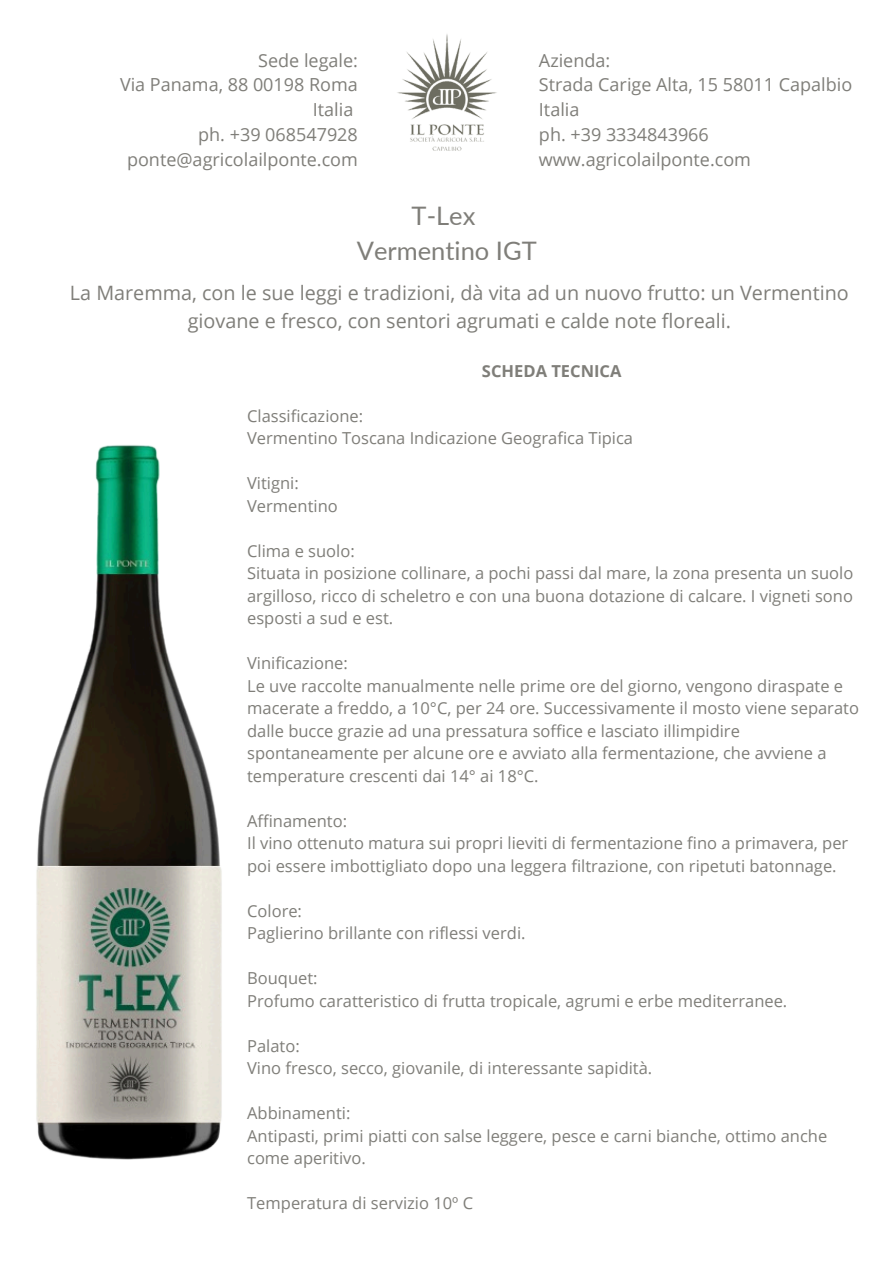
<style>
.page{position:relative;width:894px;height:1264px;background:#fff}
.page>*{position:absolute;margin:0;border:0;box-sizing:border-box;transform-origin:0 0}
.t1{font:25.5px/34.8px "Lato";color:#7f7e79;text-align:center}
.t2{font:19.8px/27px "Open Sans";color:#7f7e79;text-align:center}
.t3{font:18px/24.8px "Open Sans";color:#7f7e79;text-align:right}
.t4{font:16.5px/22.5px "Open Sans";color:#7f7e79}
.t5{font:700 16.5px "Open Sans";color:#7f7e79}
</style>
<div class="page">
<img style="left:36px;top:445px;width:186px;height:715px">
<img style="left:397px;top:34px;width:100px;height:117px">
<p class="t3" style="left:120px;top:47px;width:239px">Sede legale:<br>Via Panama, 88 00198 Roma<br>Italia<br>ph. +39 068547928 ponte@agricolailponte.com</p>
<p class="t3" style="left:539px;top:47px;width:315px;text-align:left">Azienda:<br>Strada Carige Alta, 15 58011 Capalbio<br>Italia<br>ph. +39 3334843966 www.agricolailponte.com</p>
<p class="t1" style="left:356px;top:197px;width:181px">T-Lex<br>Vermentino IGT</p>
<p class="t2" style="left:70px;top:279px;width:780px">La Maremma, con le sue leggi e tradizioni, dà vita ad un nuovo frutto: un Vermentino giovane e fresco, con sentori agrumati e calde note floreali.</p>
<h2 class="t5" style="left:482px;top:359px;width:141px">SCHEDA TECNICA</h2>
<p class="t4" style="left:247px;top:404px;width:118px">Classificazione:</p>
<h2 class="t4" style="left:247px;top:426px;width:387px">Vermentino Toscana Indicazione Geografica Tipica</h2>
<h1 class="t4" style="left:247px;top:471px;width:53px">Vitigni:</h1>
<h2 class="t4" style="left:247px;top:494px;width:92px">Vermentino</h2>
<h3 class="t4" style="left:247px;top:539px;width:109px">Clima e suolo:</h3>
<p class="t4" style="left:247px;top:561px;width:607px;text-align:justify">Situata in posizione collinare, a pochi passi dal mare, la zona presenta un suolo argilloso, ricco di scheletro e con una buona dotazione di calcare. I vigneti sono esposti a sud e est.</p>
<p class="t4" style="left:247px;top:651px;width:102px">Vinificazione:</p>
<p class="t4" style="left:247px;top:674px;width:613px">Le uve raccolte manualmente nelle prime ore del giorno, vengono diraspate e macerate a freddo, a 10°C, per 24 ore. Successivamente il mosto viene separato dalle bucce grazie ad una pressatura soffice e lasciato illimpidire spontaneamente per alcune ore e avviato alla fermentazione, che avviene a temperature crescenti dai 14° ai 18°C.</p>
<p class="t4" style="left:247px;top:809px;width:101px">Affinamento:</p>
<p class="t4" style="left:247px;top:831px;width:602px">Il vino ottenuto matura sui propri lieviti di fermentazione fino a primavera, per poi essere imbottigliato dopo una leggera filtrazione, con ripetuti batonnage.</p>
<p class="t4" style="left:247px;top:899px;width:56px">Colore:</p>
<p class="t4" style="left:247px;top:921px;width:280px">Paglierino brillante con riflessi verdi.</p>
<p class="t4" style="left:247px;top:966px;width:72px">Bouquet:</p>
<p class="t4" style="left:247px;top:989px;width:541px">Profumo caratteristico di frutta tropicale, agrumi e erbe mediterranee.</p>
<p class="t4" style="left:247px;top:1034px;width:54px">Palato:</p>
<p class="t4" style="left:247px;top:1056px;width:406px">Vino fresco, secco, giovanile, di interessante sapidità.</p>
<p class="t4" style="left:247px;top:1101px;width:105px">Abbinamenti:</p>
<p class="t4" style="left:247px;top:1124px;width:581px">Antipasti, primi piatti con salse leggere, pesce e carni bianche, ottimo anche come aperitivo.</p>
<p class="t4" style="left:247px;top:1191px;width:227px">Temperatura di servizio 10º C</p>
</div>
